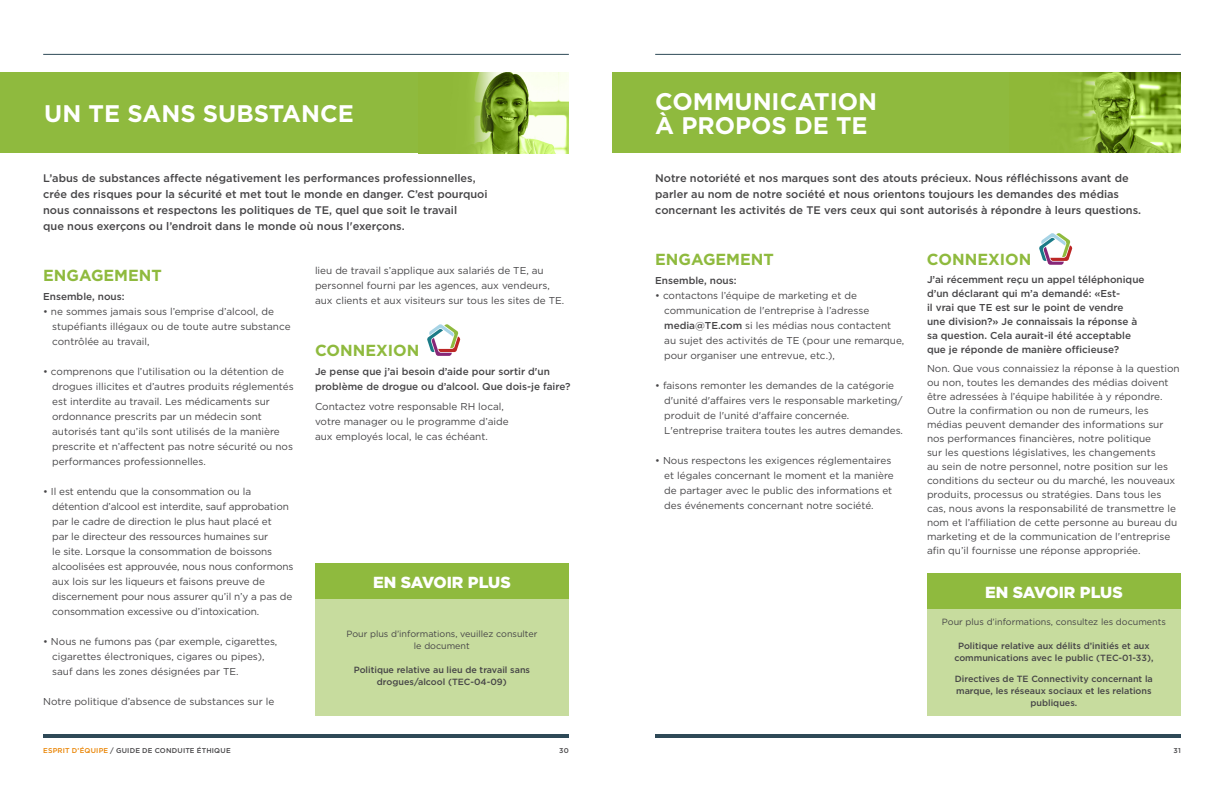
<style>
.page{position:relative;width:1224px;height:792px;background:#fff}
.page>*{position:absolute;margin:0;border:0;box-sizing:border-box;transform-origin:0 0}
.t1{font:700 24px/24px "Gotham";color:#fff}
.t2{font:700 16px "Gotham";color:#8fba3e}
.t3{font:900 16px "Gotham";color:#fff}
.t4{font:500 11px/16px "Gotham";color:#464547}
.t5{font:10px/15px "Gotham";color:#464547}
.t6{font:500 10px/14px "Gotham";color:#464547}
.t7{font:500 9px/12px "Gotham";color:#464547;text-align:center}
.t8{font:9px/12px "Gotham";color:#464547;text-align:center}
.t9{font:500 7px "Gotham";letter-spacing:.03em;color:#464547}
.s1{font-weight:500}
.s2{color:#e98300}
</style>
<div class="page">
<hr style="left:655px;top:734px;width:526px;height:4px;background:#2e4957">
<hr style="left:655px;top:54px;width:526px;height:1px;background:#2e4957">
<hr style="left:43px;top:734px;width:526px;height:4px;background:#2e4957">
<hr style="left:43px;top:54px;width:526px;height:1px;background:#2e4957">
<div style="left:612px;top:72px;width:569px;height:81px;background:#8fba3e"></div>
<img style="left:1073px;top:72px;width:108px;height:81px">
<div style="left:0;top:72px;width:569px;height:81px;background:#8fba3e"></div>
<img style="left:472px;top:72px;width:97px;height:81px">
<div style="left:927px;top:609px;width:254px;height:106px;background:#c7dc9e"></div>
<div style="left:927px;top:574px;width:254px;height:35px;background:#8fba3e"></div>
<div style="left:315px;top:599px;width:254px;height:117px;background:#c7dc9e"></div>
<div style="left:315px;top:564px;width:254px;height:35px;background:#8fba3e"></div>
<svg style="left:427px;top:324px;width:33px;height:32px"></svg>
<svg style="left:1039px;top:233px;width:33px;height:32px"></svg>
<h1 class="t1" style="left:44px;top:102px;width:311px">UN TE SANS SUBSTANCE</h1>
<p class="t4" style="left:43px;top:170px;width:446px">L’abus de substances affecte négativement les performances professionnelles, crée des risques pour la sécurité et met tout le monde en danger. C’est pourquoi nous connaissons et respectons les politiques de TE, quel que soit le travail<br>que nous exerçons ou l’endroit dans le monde où nous l'exerçons.</p>
<h2 class="t2" style="left:43px;top:265px;width:120px">ENGAGEMENT</h2>
<p class="t6" style="left:43px;top:290px;width:83px">Ensemble, nous:</p>
<p class="t5" style="left:52px;top:304px;width:240px;text-indent:-9px">• ne sommes jamais sous l’emprise d’alcool, de stupéfiants illégaux ou de toute autre substance contrôlée au travail,</p>
<p class="t5" style="left:52px;top:364px;width:243px;text-indent:-9px">• comprenons que l’utilisation ou la détention de drogues illicites et d’autres produits réglementés est interdite au travail. Les médicaments sur ordonnance prescrits par un médecin sont autorisés tant qu’ils sont utilisés de la manière prescrite et n’affectent pas notre sécurité ou nos performances professionnelles.</p>
<p class="t5" style="left:52px;top:484px;width:243px;text-indent:-9px">• Il est entendu que la consommation ou la détention d’alcool est interdite, sauf approbation par le cadre de direction le plus haut placé et<br>par le directeur des ressources humaines sur<br>le site. Lorsque la consommation de boissons alcoolisées est approuvée, nous nous conformons aux lois sur les liqueurs et faisons preuve de discernement pour nous assurer qu’il n’y a pas de consommation excessive ou d’intoxication.</p>
<p class="t5" style="left:52px;top:634px;width:227px;text-indent:-9px">• Nous ne fumons pas (par exemple, cigarettes, cigarettes électroniques, cigares ou pipes), sauf dans les zones désignées par TE.</p>
<p class="t5" style="left:43px;top:694px;width:233px">Notre politique d’absence de substances sur le</p>
<p class="t5" style="left:315px;top:263px;width:251px">lieu de travail s’applique aux salariés de TE, au personnel fourni par les agences, aux vendeurs, aux clients et aux visiteurs sur tous les sites de TE.</p>
<h2 class="t2" style="left:315px;top:340px;width:106px">CONNEXION</h2>
<p class="t6" style="left:315px;top:364px;width:257px;line-height:15px">Je pense que j’ai besoin d’aide pour sortir d'un problème de drogue ou d’alcool. Que dois-je faire?</p>
<p class="t5" style="left:315px;top:399px;width:195px">Contactez votre responsable RH local, votre manager ou le programme d’aide aux employés local, le cas échéant.</p>
<h2 class="t3" style="left:373px;top:571px;width:139px">EN SAVOIR PLUS</h2>
<p class="t8" style="left:346px;top:627px;width:193px">Pour plus d’informations, veuillez consulter le document</p>
<p class="t7" style="left:354px;top:663px;width:178px">Politique relative au lieu de travail sans drogues/alcool (TEC-04-09)</p>
<h1 class="t1" style="left:655px;top:89px;width:223px">COMMUNICATION<br>À PROPOS DE TE</h1>
<p class="t4" style="left:655px;top:170px;width:487px">Notre notoriété et nos marques sont des atouts précieux. Nous réfléchissons avant de parler au nom de notre société et nous orientons toujours les demandes des médias concernant les activités de TE vers ceux qui sont autorisés à répondre à leurs questions.</p>
<h2 class="t2" style="left:655px;top:248px;width:120px">ENGAGEMENT</h2>
<p class="t6" style="left:655px;top:274px;width:83px">Ensemble, nous:</p>
<p class="t5" style="left:664px;top:288px;width:242px;text-indent:-9px">• contactons l’équipe de marketing et de communication de l'entreprise à l’adresse <span class="s1">media@TE.com</span> si les médias nous contactent au sujet des activités de TE (pour une remarque, pour organiser une entrevue, etc.),</p>
<p class="t5" style="left:664px;top:378px;width:240px;text-indent:-9px">• faisons remonter les demandes de la catégorie d'unité d'affaires vers le responsable marketing/ produit de l'unité d'affaire concernée.<br>L'entreprise traitera toutes les autres demandes.</p>
<p class="t5" style="left:664px;top:453px;width:231px;text-indent:-9px">• Nous respectons les exigences réglementaires et légales concernant le moment et la manière de partager avec le public des informations et des événements concernant notre société.</p>
<h2 class="t2" style="left:927px;top:248px;width:106px">CONNEXION</h2>
<p class="t6" style="left:927px;top:273px;width:219px">J’ai récemment reçu un appel téléphonique d’un déclarant qui m’a demandé: «Est-<br>il vrai que TE est sur le point de vendre<br>une division?» Je connaissais la réponse à sa question. Cela aurait-il été acceptable que je réponde de manière officieuse?</p>
<p class="t5" style="left:927px;top:361px;width:254px;line-height:14px">Non. Que vous connaissiez la réponse à la question ou non, toutes les demandes des médias doivent être adressées à l’équipe habilitée à y répondre.<br>Outre la confirmation ou non de rumeurs, les médias peuvent demander des informations sur nos performances financières, notre politique<br>sur les questions législatives, les changements<br>au sein de notre personnel, notre position sur les conditions du secteur ou du marché, les nouveaux produits, processus ou stratégies. Dans tous les cas, nous avons la responsabilité de transmettre le nom et l’affiliation de cette personne au bureau du marketing et de la communication de l'entreprise afin qu’il fournisse une réponse appropriée.</p>
<h2 class="t3" style="left:985px;top:581px;width:139px">EN SAVOIR PLUS</h2>
<p class="t8" style="left:942px;top:616px;width:225px">Pour plus d’informations, consultez les documents</p>
<p class="t7" style="left:954px;top:640px;width:201px">Politique relative aux délits d’initiés et aux communications avec le public (TEC-01-33),</p>
<p class="t7" style="left:955px;top:673px;width:199px">Directives de TE Connectivity concernant la marque, les réseaux sociaux et les relations publiques.</p>
<p class="t9" style="left:43px;top:746px;width:189px"><span class="s2">ESPRIT D’ÉQUIPE</span> / GUIDE DE CONDUITE ÉTHIQUE</p>
<p class="t9" style="left:559px;top:746px;width:11px">30</p>
<p class="t9" style="left:1174px;top:746px;width:9px">31</p>
</div>
